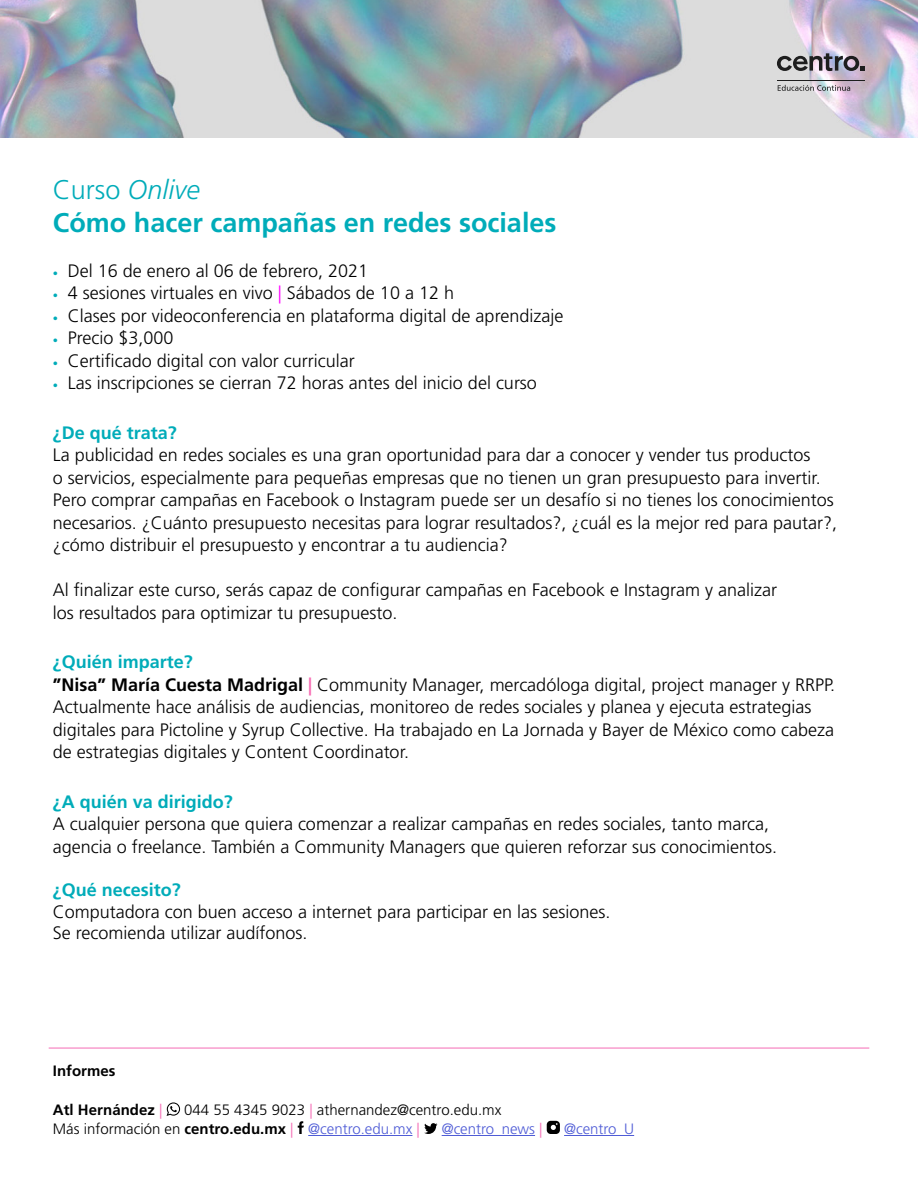
<style>
.page{position:relative;width:918px;height:1188px;background:#fff}
.page>*{position:absolute;margin:0;border:0;box-sizing:border-box;transform-origin:0 0}
.t1{font:700 27px "Frutiger";color:#00acb9}
.t2{font:italic 300 27px "Frutiger";color:#00acb9}
.t3{font:300 18px "Frutiger";color:#000}
.t4{font:700 18px "Frutiger";color:#00acb9}
.t5{font:300 15px/19.5px "Frutiger";color:#000}
.t6{font:300 15px "Frutiger";color:#4f5cd6}
.t7{font:700 15px "Frutiger";color:#000}
.s1{font-style:normal}
.s2{font-size:10.5px;color:#00acb9}
.s3{color:#f0f}
.s4{font-weight:700}
.s5{font-weight:700;color:#f76db4}
.s6{font-weight:300;color:#f56cb5}
.s7{color:#f56cb5}
.s8{color:#4f5cd6}
</style>
<div class="page">
<img style="left:0;top:0;width:918px;height:137px">
<svg style="left:778px;top:85px;width:72px;height:6px"></svg>
<hr style="left:777px;top:81px;width:88px;height:1px;background:#1e1e1e">
<svg style="left:777px;top:53px;width:88px;height:18px"></svg>
<hr style="left:49px;top:1048px;width:820px;height:1px;background:#f56cb5">
<hr style="left:308px;top:1135px;width:104px;height:1px;background:#4f5cd6">
<hr style="left:442px;top:1135px;width:93px;height:1px;background:#4f5cd6">
<hr style="left:564px;top:1135px;width:70px;height:1px;background:#4f5cd6">
<svg style="left:167px;top:1102px;width:13px;height:14px"></svg>
<svg style="left:298px;top:1121px;width:6px;height:13px"></svg>
<svg style="left:424px;top:1123px;width:14px;height:11px"></svg>
<div style="left:547px;top:1121px;width:13px;height:13px;background:#000;border-radius:4px"></div>
<svg style="left:551px;top:1123px;width:7px;height:7px"></svg>
<p class="t2" style="left:53px;top:174px;width:149px"><span class="s1">Curso</span> Onlive</p>
<p class="t1" style="left:53px;top:207px;width:505px">Cómo hacer campañas en redes sociales</p>
<p class="t3" style="left:53px;top:260px;width:317px"><span class="s2">•</span> Del 16 de enero al 06 de febrero, 2021</p>
<p class="t3" style="left:53px;top:283px;width:403px"><span class="s2">•</span> 4 sesiones virtuales en vivo <span class="s3">|</span> Sábados de 10 a 12 h</p>
<p class="t3" style="left:53px;top:305px;width:512px"><span class="s2">•</span> Clases por videoconferencia en plataforma digital de aprendizaje</p>
<p class="t3" style="left:53px;top:328px;width:122px"><span class="s2">•</span> Precio $3,000</p>
<p class="t3" style="left:53px;top:350px;width:303px"><span class="s2">•</span> Certificado digital con valor curricular</p>
<p class="t3" style="left:53px;top:373px;width:486px"><span class="s2">•</span> Las inscripciones se cierran 72 horas antes del inicio del curso</p>
<p class="t4" style="left:53px;top:422px;width:126px">¿De qué trata?</p>
<p class="t3" style="left:53px;top:445px;width:759px">La publicidad en redes sociales es una gran oportunidad para dar a conocer y vender tus productos</p>
<p class="t3" style="left:53px;top:467px;width:769px">o servicios, especialmente para pequeñas empresas que no tienen un gran presupuesto para invertir.</p>
<p class="t3" style="left:53px;top:490px;width:782px">Pero comprar campañas en Facebook o Instagram puede ser un desafío si no tienes los conocimientos</p>
<p class="t3" style="left:53px;top:512px;width:786px">necesarios. ¿Cuánto presupuesto necesitas para lograr resultados?, ¿cuál es la mejor red para pautar?,</p>
<p class="t3" style="left:53px;top:535px;width:456px">¿cómo distribuir el presupuesto y encontrar a tu audiencia?</p>
<p class="t3" style="left:53px;top:580px;width:726px">Al finalizar este curso, serás capaz de configurar campañas en Facebook e Instagram y analizar</p>
<p class="t3" style="left:53px;top:602px;width:346px">los resultados para optimizar tu presupuesto.</p>
<p class="t4" style="left:53px;top:652px;width:142px">¿Quién imparte?</p>
<p class="t3" style="left:53px;top:674px;width:784px"><span class="s4">”Nisa” María Cuesta Madrigal</span> <span class="s5">|</span> Community Manager, mercadóloga digital, project manager y RRPP.</p>
<p class="t3" style="left:53px;top:697px;width:760px">Actualmente hace análisis de audiencias, monitoreo de redes sociales y planea y ejecuta estrategias</p>
<p class="t3" style="left:53px;top:719px;width:783px">digitales para Pictoline y Syrup Collective. Ha trabajado en La Jornada y Bayer de México como cabeza</p>
<p class="t3" style="left:53px;top:742px;width:358px">de estrategias digitales y Content Coordinator.</p>
<p class="t4" style="left:53px;top:791px;width:182px">¿A quién va dirigido?</p>
<p class="t3" style="left:53px;top:814px;width:718px">A cualquier persona que quiera comenzar a realizar campañas en redes sociales, tanto marca,</p>
<p class="t3" style="left:53px;top:836px;width:726px">agencia o freelance. También a Community Managers que quieren reforzar sus conocimientos.</p>
<p class="t4" style="left:53px;top:879px;width:130px">¿Qué necesito?</p>
<p class="t3" style="left:53px;top:901px;width:559px">Computadora con buen acceso a internet para participar en las sesiones.</p>
<p class="t3" style="left:53px;top:923px;width:256px">Se recomienda utilizar audífonos.</p>
<p class="t7" style="left:53px;top:1061px;width:64px">Informes</p>
<p class="t7" style="left:53px;top:1100px;width:111px">Atl Hernández <span class="s6">|</span></p>
<p class="t5" style="left:53px;top:1100px;width:450px;text-indent:131px">044 55 4345 9023 <span class="s7">|</span> athernandez@centro.edu.mx<br>Más información en <span class="s4">centro.edu.mx</span> <span class="s7">|</span> <span class="s8">@centro.edu.mx</span> <span class="s7">|</span></p>
<p class="t6" style="left:442px;top:1120px;width:102px">@centro_news <span class="s7">|</span></p>
<p class="t6" style="left:564px;top:1120px;width:72px">@centro_U</p>
</div>
